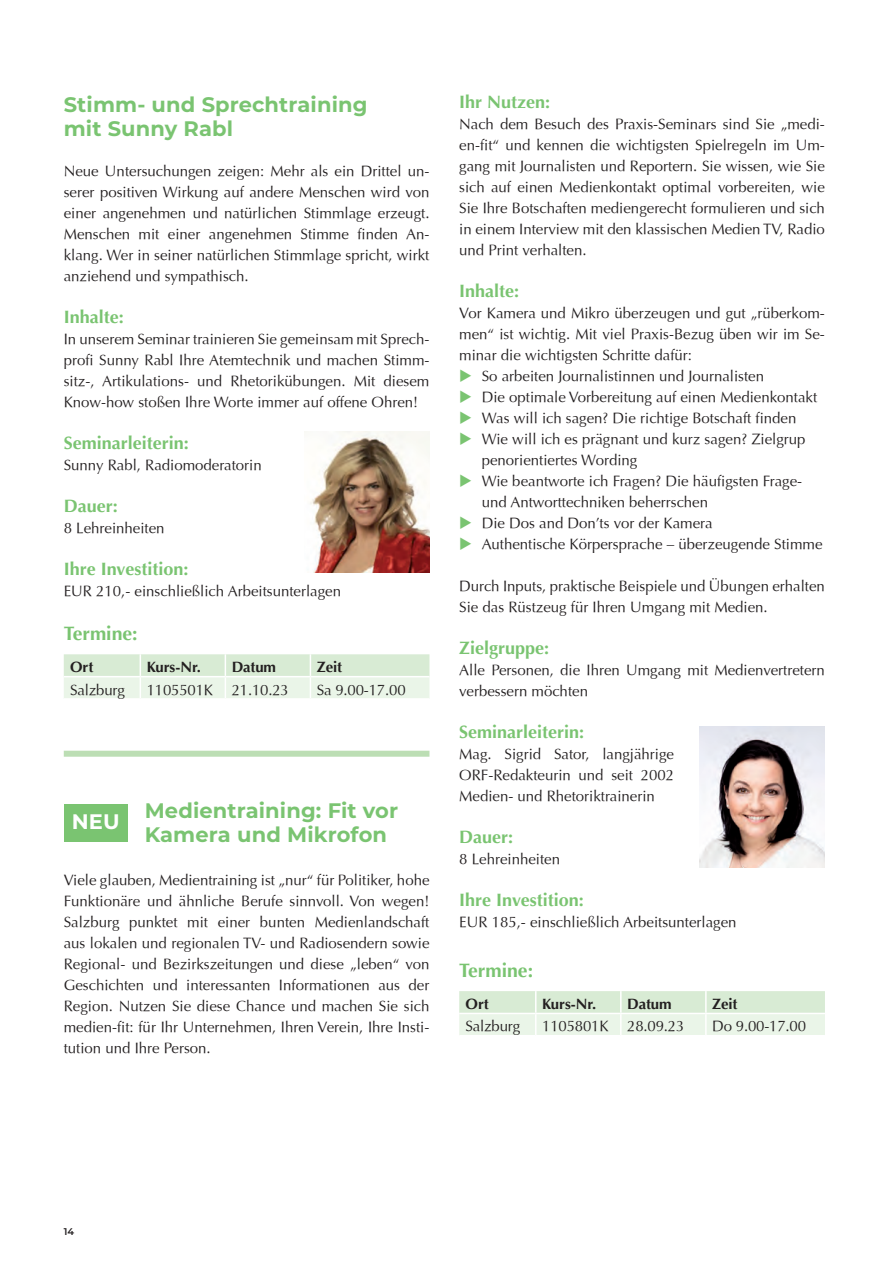
<style>
.page{position:relative;width:893px;height:1263px;background:#fff}
.page>*{position:absolute;margin:0;border:0;box-sizing:border-box;transform-origin:0 0}
._22_Headline_2{font:700 21px "Montserrat";letter-spacing:.005em;color:#7ac471}
._22_Headline_2-2{font:700 21px "Montserrat";color:#fff}
._3_headline_gruen{font:700 19.5px "Optima";color:#7ac471}
._22_Headline_2-3{font:700 18px "Optima";color:#7ac471}
._22_Headline_2-4{font:15px/21px "Optima";color:#231f20;text-align:justify}
._22_Tabelle_copy{font:15px "Optima";letter-spacing:-.01em;color:#231f20}
._22_Tabelle_head{font:700 15px "Optima";letter-spacing:-.01em;color:#231f20}
.t1{font:600 9.75px "Montserrat";color:#231f20}
.s1{color:#7ac471}
</style>
<div class="page">
<svg style="left:64px;top:654px;width:365px;height:44px"></svg>
<div style="left:64px;top:751px;width:365px;height:6px;background:#bcdeb4"></div>
<svg style="left:459px;top:991px;width:366px;height:44px"></svg>
<hr style="left:621px;top:1013px;width:85px;height:1px;background:#fff">
<hr style="left:620px;top:1014px;width:2px;height:21px;background:#fff">
<hr style="left:706px;top:1013px;width:119px;height:1px;background:#fff">
<hr style="left:705px;top:1014px;width:2px;height:21px;background:#fff">
<img style="left:310px;top:432px;width:119px;height:141px">
<div style="left:64px;top:804px;width:64px;height:37px;background:#7ac471"></div>
<img style="left:700px;top:726px;width:125px;height:141px">
<p class="_22_Headline_2" style="left:64px;top:89px;width:305px">Stimm- und Sprechtraining</p>
<p class="_22_Headline_2" style="left:64px;top:113px;width:171px">mit Sunny Rabl</p>
<p class="_22_Headline_2-4" style="left:64px;top:161px;width:367px">Neue Untersuchungen zeigen: Mehr als ein Drittel un&shy;serer positiven Wirkung auf andere Menschen wird von einer angenehmen und natürlichen Stimmlage erzeugt.<br>Menschen mit einer angenehmen Stimme finden An&shy;klang. Wer in seiner natürlichen Stimmlage spricht, wirkt anziehend und sympathisch.</p>
<p class="_22_Headline_2-3" style="left:64px;top:307px;width:62px">Inhalte:</p>
<p class="_22_Headline_2-4" style="left:64px;top:329px;width:367px">In unserem Seminar trainieren Sie gemeinsam mit Sprech&shy;profi Sunny Rabl Ihre Atemtechnik und machen Stimm&shy;sitz-, Artikulations- und Rhetorikübungen. Mit diesem Know-how stoßen Ihre Worte immer auf offene Ohren!</p>
<p class="_22_Headline_2-3" style="left:64px;top:433px;width:127px">Seminarleiterin:</p>
<p class="_22_Headline_2-4" style="left:64px;top:455px;width:199px">Sunny Rabl, Radiomoderatorin</p>
<p class="_22_Headline_2-3" style="left:64px;top:496px;width:56px">Dauer:</p>
<p class="_22_Headline_2-4" style="left:64px;top:518px;width:102px">8 Lehreinheiten</p>
<p class="_22_Headline_2-3" style="left:64px;top:559px;width:126px">Ihre Investition:</p>
<p class="_22_Headline_2-4" style="left:64px;top:581px;width:279px">EUR 210,- einschließlich Arbeitsunterlagen</p>
<p class="_3_headline_gruen" style="left:64px;top:622px;width:75px">Termine:</p>
<p class="_22_Tabelle_head" style="left:70px;top:659px;width:25px">Ort</p>
<p class="_22_Tabelle_head" style="left:147px;top:659px;width:56px">Kurs-Nr.</p>
<p class="_22_Tabelle_head" style="left:232px;top:659px;width:46px">Datum</p>
<p class="_22_Tabelle_head" style="left:317px;top:659px;width:27px">Zeit</p>
<p class="_22_Tabelle_copy" style="left:70px;top:681px;width:56px">Salzburg</p>
<p class="_22_Tabelle_copy" style="left:147px;top:681px;width:68px">1105501K</p>
<p class="_22_Tabelle_copy" style="left:232px;top:681px;width:59px">21.10.23</p>
<p class="_22_Tabelle_copy" style="left:317px;top:681px;width:90px">Sa 9.00-17.00</p>
<p class="_22_Headline_2" style="left:145px;top:796px;width:255px">Medientraining: Fit vor</p>
<p class="_22_Headline_2" style="left:145px;top:820px;width:244px">Kamera und Mikrofon</p>
<p class="_22_Headline_2-4" style="left:64px;top:870px;width:367px">Viele glauben, Medientraining ist „nur“ für Politiker, hohe Funktionäre und ähnliche Berufe sinnvoll. Von wegen!<br>Salzburg punktet mit einer bunten Medienlandschaft aus lokalen und regionalen TV- und Radiosendern sowie Regional- und Bezirkszeitungen und diese „leben“ von Geschichten und interessanten Informationen aus der Region. Nutzen Sie diese Chance und machen Sie sich medien-fit: für Ihr Unternehmen, Ihren Verein, Ihre Insti&shy;tution und Ihre Person.</p>
<p class="_22_Headline_2-2" style="left:72px;top:806px;width:49px">NEU</p>
<p class="_22_Headline_2-3" style="left:459px;top:91px;width:93px">Ihr Nutzen:</p>
<p class="_22_Headline_2-4" style="left:459px;top:114px;width:367px">Nach dem Besuch des Praxis-Seminars sind Sie „medi&shy;en-fit“ und kennen die wichtigsten Spielregeln im Um&shy;gang mit Journalisten und Reportern. Sie wissen, wie Sie sich auf einen Medienkontakt optimal vorbereiten, wie Sie Ihre Botschaften mediengerecht formulieren und sich in einem Interview mit den klassischen Medien TV, Radio und Print verhalten.</p>
<p class="_22_Headline_2-3" style="left:459px;top:280px;width:62px">Inhalte:</p>
<p class="_22_Headline_2-4" style="left:459px;top:303px;width:367px">Vor Kamera und Mikro überzeugen und gut „rüberkom&shy;men“ ist wichtig. Mit viel Praxis-Bezug üben wir im Se&shy;minar die wichtigsten Schritte dafür:</p>
<p class="_22_Headline_2-4" style="left:459px;top:366px;width:306px"><span class="s1">◆</span> So arbeiten Journalistinnen und Journalisten</p>
<p class="_22_Headline_2-4" style="left:459px;top:387px;width:359px"><span class="s1">◆</span> Die optimale Vorbereitung auf einen Medienkontakt</p>
<p class="_22_Headline_2-4" style="left:459px;top:408px;width:339px"><span class="s1">◆</span> Was will ich sagen? Die richtige Botschaft finden</p>
<p class="_22_Headline_2-4" style="left:482px;top:429px;width:325px;text-indent:-22px"><span class="s1">◆</span> Wie will ich es prägnant und kurz sagen? Zielgrup penorientiertes Wording</p>
<p class="_22_Headline_2-4" style="left:482px;top:471px;width:322px;text-indent:-22px"><span class="s1">◆</span> Wie beantworte ich Fragen? Die häufigsten Frage&shy;und Antworttechniken beherrschen</p>
<p class="_22_Headline_2-4" style="left:459px;top:513px;width:255px"><span class="s1">◆</span> Die Dos and Don’ts vor der Kamera</p>
<p class="_22_Headline_2-4" style="left:459px;top:534px;width:365px"><span class="s1">◆</span> Authentische Körpersprache – überzeugende Stimme</p>
<p class="_22_Headline_2-4" style="left:459px;top:576px;width:367px">Durch Inputs, praktische Beispiele und Übungen erhalten<br>Sie das Rüstzeug für Ihren Umgang mit Medien.</p>
<p class="_22_Headline_2-3" style="left:459px;top:637px;width:92px">Zielgruppe:</p>
<p class="_22_Headline_2-4" style="left:459px;top:660px;width:367px">Alle Personen, die Ihren Umgang mit Medienvertretern verbessern möchten</p>
<p class="_22_Headline_2-3" style="left:459px;top:721px;width:127px">Seminarleiterin:</p>
<p class="_22_Headline_2-4" style="left:459px;top:744px;width:216px">Mag. Sigrid Sator, langjährige ORF-Redakteurin und seit 2002<br>Medien- und Rhetoriktrainerin</p>
<p class="_22_Headline_2-3" style="left:459px;top:826px;width:56px">Dauer:</p>
<p class="_22_Headline_2-4" style="left:459px;top:849px;width:102px">8 Lehreinheiten</p>
<p class="_22_Headline_2-3" style="left:459px;top:889px;width:126px">Ihre Investition:</p>
<p class="_22_Headline_2-4" style="left:459px;top:912px;width:279px">EUR 185,- einschließlich Arbeitsunterlagen</p>
<p class="_3_headline_gruen" style="left:459px;top:959px;width:75px">Termine:</p>
<p class="_22_Tabelle_head" style="left:466px;top:995px;width:25px">Ort</p>
<p class="_22_Tabelle_head" style="left:542px;top:995px;width:56px">Kurs-Nr.</p>
<p class="_22_Tabelle_head" style="left:627px;top:995px;width:46px">Datum</p>
<p class="_22_Tabelle_head" style="left:712px;top:995px;width:27px">Zeit</p>
<p class="_22_Tabelle_copy" style="left:466px;top:1018px;width:56px">Salzburg</p>
<p class="_22_Tabelle_copy" style="left:542px;top:1018px;width:68px">1105801K</p>
<p class="_22_Tabelle_copy" style="left:627px;top:1018px;width:59px">28.09.23</p>
<p class="_22_Tabelle_copy" style="left:712px;top:1018px;width:95px">Do 9.00-17.00</p>
<p class="t1" style="left:64px;top:1225px;width:12px">14</p>
</div>
